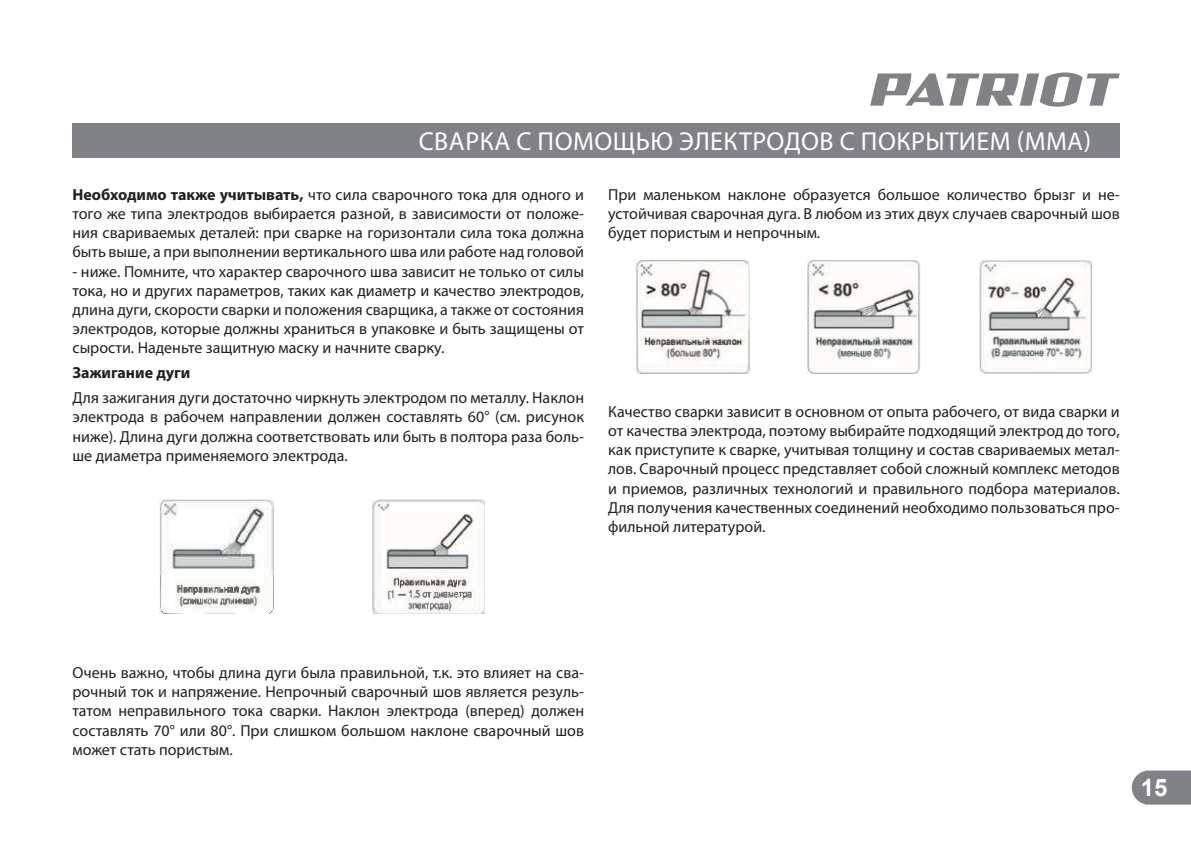
<style>
.page{position:relative;width:1191px;height:843px;background:#fff}
.page>*{position:absolute;margin:0;border:0;box-sizing:border-box;transform-origin:0 0}
.t1{font:26px "Myriad Pro";letter-spacing:.02em;color:#fff}
.t2{font:700 24px "Arial";color:#fff}
.t3{font:16px/19.2px "Myriad Pro";color:#231f20;text-align:justify}
.t4{font:700 16px "Myriad Pro";color:#231f20}
.s1{font-weight:700}
</style>
<div class="page">
<svg style="left:1131px;top:770px;width:59px;height:34px"></svg>
<svg style="left:870px;top:72px;width:249px;height:35px"></svg>
<div style="left:72px;top:123px;width:1047px;height:34px;background:#808285"></div>
<img style="left:372px;top:499px;width:112px;height:114px">
<img style="left:159px;top:499px;width:114px;height:114px">
<img style="left:979px;top:260px;width:112px;height:113px">
<img style="left:636px;top:260px;width:113px;height:113px">
<img style="left:807px;top:260px;width:113px;height:113px">
<h1 class="t1" style="left:418px;top:129px;width:674px">СВАРКА С ПОМОЩЬЮ ЭЛЕКТРОДОВ С ПОКРЫТИЕМ (MMA)</h1>
<p class="t3" style="left:72px;top:185px;width:513px"><span class="s1">Необходимо также учитывать,</span> что сила сварочного тока для одного и того же типа электродов выбирается разной, в зависимости от положе&shy;ния свариваемых деталей: при сварке на горизонтали сила тока должна быть выше, а при выполнении вертикального шва или работе над головой</p>
<p class="t3" style="left:72px;top:262px;width:513px">- ниже. Помните, что характер сварочного шва зависит не только от силы тока, но и других параметров, таких как диаметр и качество электродов, длина дуги, скорости сварки и положения сварщика, а также от состояния электродов, которые должны храниться в упаковке и быть защищены от сырости. Наденьте защитную маску и начните сварку.</p>
<p class="t4" style="left:72px;top:365px;width:119px">Зажигание дуги</p>
<p class="t3" style="left:72px;top:388px;width:513px">Для зажигания дуги достаточно чиркнуть электродом по металлу. Наклон электрода в рабочем направлении должен составлять 60° (см. рисунок ниже). Длина дуги должна соответствовать или быть в полтора раза боль&shy;ше диаметра применяемого электрода.</p>
<p class="t3" style="left:608px;top:185px;width:513px">При маленьком наклоне образуется большое количество брызг и не&shy;устойчивая сварочная дуга. В любом из этих двух случаев сварочный шов будет пористым и непрочным.</p>
<p class="t3" style="left:608px;top:402px;width:513px">Качество сварки зависит в основном от опыта рабочего, от вида сварки и от качества электрода, поэтому выбирайте подходящий электрод до того, как приступите к сварке, учитывая толщину и состав свариваемых метал&shy;лов. Сварочный процесс представляет собой сложный комплекс методов и приемов, различных технологий и правильного подбора материалов.<br>Для получения качественных соединений необходимо пользоваться про&shy;фильной литературой.</p>
<p class="t3" style="left:72px;top:663px;width:513px">Очень важно, чтобы длина дуги была правильной, т.к. это влияет на сва&shy;рочный ток и напряжение. Непрочный сварочный шов является резуль&shy;татом неправильного тока сварки. Наклон электрода (вперед) должен составлять 70° или 80°. При слишком большом наклоне сварочный шов может стать пористым.</p>
<h2 class="t2" style="left:1140px;top:773px;width:28px">15</h2>
</div>
